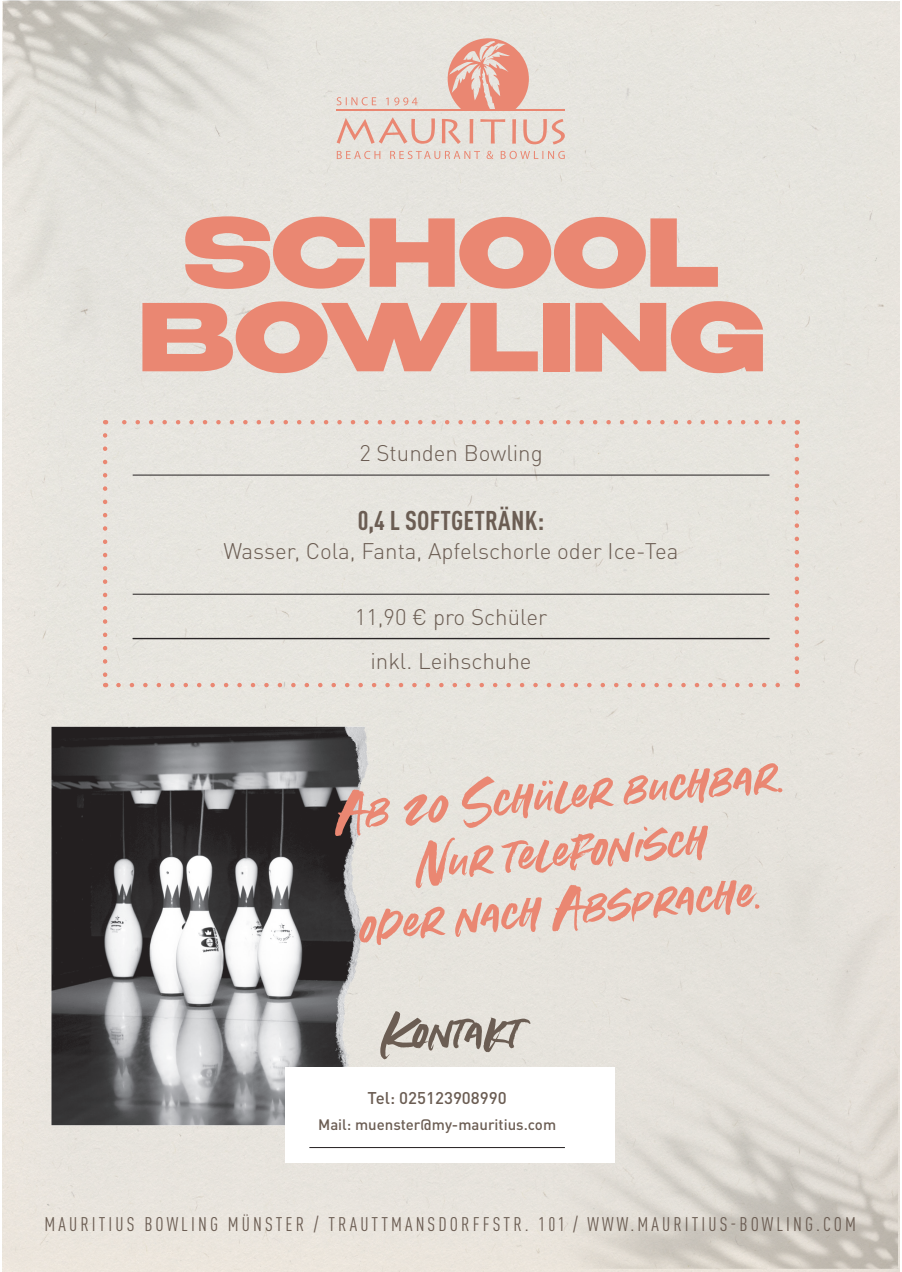
<style>
.page{position:relative;width:902px;height:1272px;background:#fff}
.page>*{position:absolute;margin:0;border:0;box-sizing:border-box;transform-origin:0 0}
.t1{font:800 92.4px/84.4px "Benzin";color:#ea8772;text-align:center}
.t2{font:73.65px/56.8px "Summer Loving Solid";color:#ea8772;text-align:center}
.t3{font:69.3px "Summer Loving Solid";letter-spacing:.02em;color:#6b5d53}
.t4{font:700 condensed 26.85px "DINOT";letter-spacing:.01em;color:#6b5d53}
.t5{font:300 22.35px "DINOT";color:#6b5d53}
.t6{font:condensed 19.5px "DINOT";letter-spacing:.16em;color:#6b5d53}
.t7{font:500 16.8px "DINOT";color:#6b5d53}
.t8{font:500 15px "DINOT";color:#6b5d53}
</style>
<div class="page">
<svg style="left:336px;top:117px;width:99px;height:27px;background:#e6cec4"></svg>
<svg style="left:441px;top:119px;width:20px;height:25px"></svg>
<svg style="left:469px;top:119px;width:4px;height:24px"></svg>
<svg style="left:480px;top:119px;width:25px;height:24px"></svg>
<svg style="left:512px;top:119px;width:4px;height:25px"></svg>
<svg style="left:523px;top:119px;width:41px;height:25px"></svg>
<hr style="left:336px;top:109px;width:229px;height:2px;background:#ea8772">
<svg style="left:447px;top:38px;width:82px;height:71px;background:#e8ab9c"></svg>
<svg style="left:337px;top:151px;width:227px;height:8px;background:#e6cec5"></svg>
<svg style="left:336px;top:97px;width:81px;height:8px"></svg>
<img style="left:17px;top:710px;width:430px;height:431px">
<div style="left:285px;top:1067px;width:330px;height:95px;background:#fff"></div>
<hr style="left:309px;top:1147px;width:256px;height:1px;background:#231f20">
<hr style="left:133px;top:475px;width:636px;height:1px;background:#231f20">
<hr style="left:133px;top:594px;width:636px;height:1px;background:#231f20">
<hr style="left:133px;top:638px;width:636px;height:1px;background:#231f20">
<svg style="left:118px;top:682px;width:672px;height:5px;background:#e7cfc5"></svg>
<svg style="left:112px;top:420px;width:671px;height:4px;background:#e7cbc1"></svg>
<svg style="left:103px;top:435px;width:4px;height:252px"></svg>
<svg style="left:794px;top:420px;width:5px;height:252px"></svg>
<p class="t1" style="left:139px;top:207px;width:626px">SCHOOL<br>BOWLING</p>
<p class="t5" style="left:359px;top:436px;width:185px">2 Stunden Bowling</p>
<p class="t4" style="left:357px;top:501px;width:188px">0,4 L SOFTGETRÄNK:</p>
<p class="t5" style="left:223px;top:534px;width:456px">Wasser, Cola, Fanta, Apfelschorle oder Ice-Tea</p>
<p class="t5" style="left:355px;top:600px;width:194px">11,90 € pro Schüler</p>
<p class="t5" style="left:370px;top:644px;width:163px">inkl. Leihschuhe</p>
<p class="t2" style="left:333px;top:781px;width:452px;rotate:-5deg">Ab 20 Schüler buchbar.<br>Nur telefonisch<br>oder nach Absprache.</p>
<p class="t3" style="left:381px;top:989px;width:140px">Kontakt</p>
<p class="t7" style="left:367px;top:1085px;width:141px">Tel: 025123908990</p>
<p class="t8" style="left:318px;top:1112px;width:239px">Mail: muenster@my-mauritius.com</p>
<p class="t6" style="left:45px;top:1210px;width:813px">MAURITIUS BOWLING MÜNSTER / TRAUTTMANSDORFFSTR. 101 / WWW.MAURITIUS-BOWLING.COM</p>
</div>
